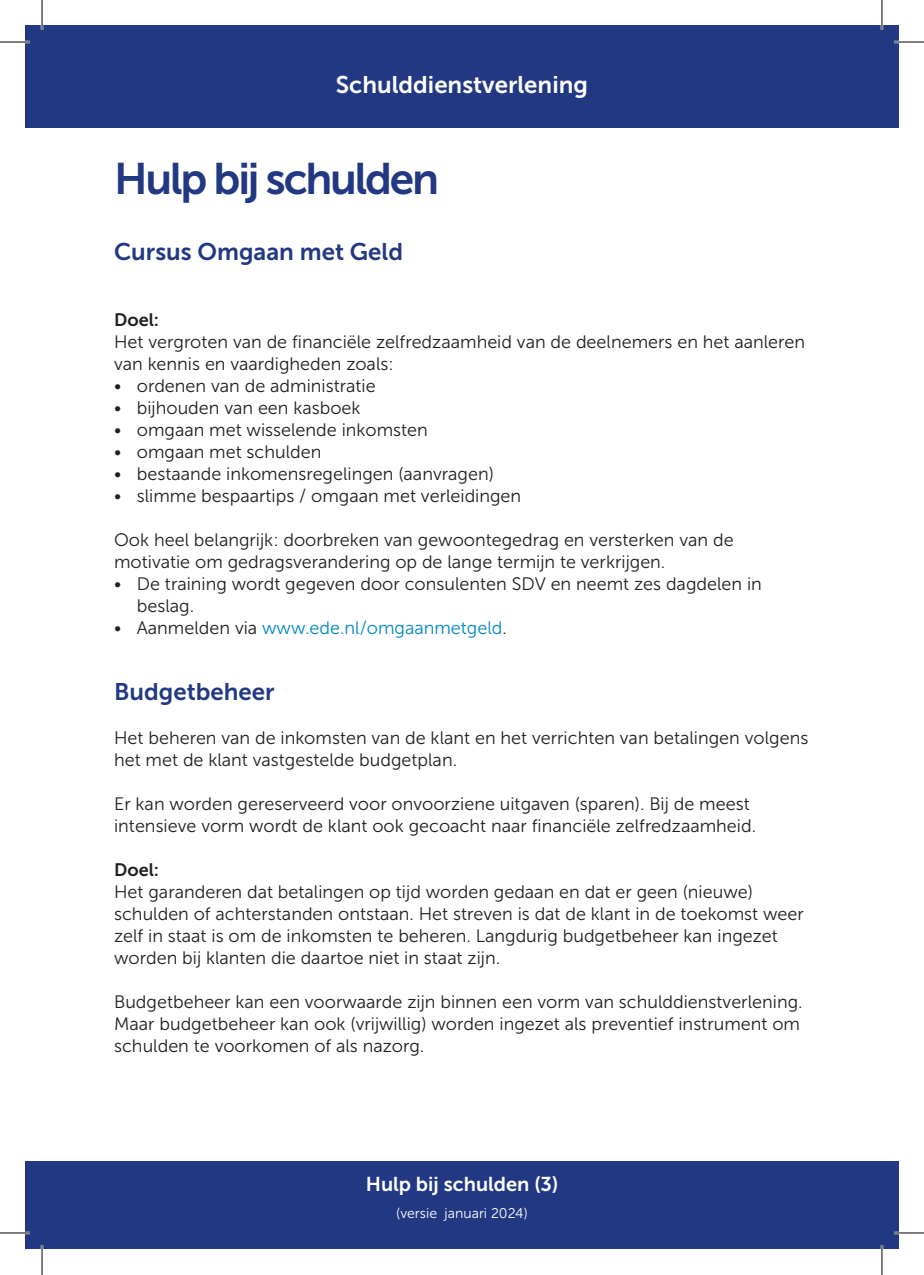
<style>
.page{position:relative;width:924px;height:1275px;background:#fff}
.page>*{position:absolute;margin:0;border:0;box-sizing:border-box;transform-origin:0 0}
.t1{font:44px "Museo Sans 700";letter-spacing:-.05em;color:#223883}
.t2{font:24px "Museo Sans 700";color:#223883}
.t3{font:24px "Museo Sans 700";color:#fff}
.t4{font:20px "Museo Sans 700";color:#fff}
.t5{font:18px/22px "Museo Sans 300";color:#231f20}
.t6{font:18px "Museo Sans 300";color:#0089c6}
.t7{font:18px "Museo Sans 700";color:#231f20}
.t8{font:14px "Museo Sans 300";color:#fff}
.s1{color:#231f20}
</style>
<div class="page">
<div style="left:25px;top:1161px;width:873px;height:87px;background:#223883"></div>
<div style="left:25px;top:25px;width:873px;height:103px;background:#223883"></div>
<hr style="left:0;top:41px;width:30px;height:2px;background:#fff">
<hr style="left:893px;top:41px;width:30px;height:2px;background:#fff">
<hr style="left:0;top:1231px;width:30px;height:3px;background:#fff">
<hr style="left:893px;top:1231px;width:30px;height:3px;background:#fff">
<hr style="left:41px;top:0;width:2px;height:30px;background:#fff">
<hr style="left:41px;top:1245px;width:2px;height:30px;background:#fff">
<hr style="left:880px;top:0;width:2px;height:30px;background:#fff">
<hr style="left:880px;top:1245px;width:2px;height:30px;background:#fff">
<hr style="left:0;top:42px;width:30px;height:1px;background:#000">
<hr style="left:893px;top:42px;width:30px;height:1px;background:#000">
<hr style="left:0;top:1232px;width:30px;height:1px;background:#000">
<hr style="left:893px;top:1232px;width:30px;height:1px;background:#000">
<hr style="left:42px;top:0;width:1px;height:30px;background:#000">
<hr style="left:42px;top:1245px;width:1px;height:30px;background:#000">
<hr style="left:881px;top:0;width:1px;height:30px;background:#000">
<hr style="left:881px;top:1245px;width:1px;height:30px;background:#000">
<h2 class="t3" style="left:336px;top:71px;width:253px">Schulddienstverlening</h2>
<h1 class="t1" style="left:114px;top:154px;width:326px">Hulp bij schulden</h1>
<h2 class="t2" style="left:114px;top:238px;width:290px">Cursus Omgaan met Geld</h2>
<p class="t7" style="left:114px;top:309px;width:46px">Doel:</p>
<p class="t5" style="left:114px;top:331px;width:692px">Het vergroten van de financiële zelfredzaamheid van de deelnemers en het aanleren van kennis en vaardigheden zoals:</p>
<p class="t5" style="left:114px;top:375px;width:263px">• ordenen van de administratie</p>
<p class="t5" style="left:114px;top:397px;width:248px">• bijhouden van een kasboek</p>
<p class="t5" style="left:114px;top:419px;width:315px">• omgaan met wisselende inkomsten</p>
<p class="t5" style="left:114px;top:441px;width:209px">• omgaan met schulden</p>
<p class="t5" style="left:114px;top:463px;width:381px">• bestaande inkomensregelingen (aanvragen)</p>
<p class="t5" style="left:114px;top:485px;width:408px">• slimme bespaartips / omgaan met verleidingen</p>
<p class="t5" style="left:114px;top:529px;width:620px">Ook heel belangrijk: doorbreken van gewoontegedrag en versterken van de motivatie om gedragsverandering op de lange termijn te verkrijgen.</p>
<p class="t5" style="left:137px;top:573px;width:626px;text-indent:-23px">• De training wordt gegeven door consulenten SDV en neemt zes dagdelen in beslag.</p>
<p class="t6" style="left:114px;top:618px;width:394px"><span class="s1">• Aanmelden via</span> www.ede.nl/omgaanmetgeld<span class="s1">.</span></p>
<h2 class="t2" style="left:114px;top:678px;width:162px">Budgetbeheer</h2>
<p class="t5" style="left:114px;top:727px;width:695px">Het beheren van de inkomsten van de klant en het verrichten van betalingen volgens het met de klant vastgestelde budgetplan.</p>
<p class="t5" style="left:114px;top:793px;width:643px">Er kan worden gereserveerd voor onvoorziene uitgaven (sparen). Bij de meest intensieve vorm wordt de klant ook gecoacht naar financiële zelfredzaamheid.</p>
<p class="t7" style="left:114px;top:859px;width:46px">Doel:</p>
<p class="t5" style="left:114px;top:881px;width:691px">Het garanderen dat betalingen op tijd worden gedaan en dat er geen (nieuwe) schulden of achterstanden ontstaan. Het streven is dat de klant in de toekomst weer zelf in staat is om de inkomsten te beheren. Langdurig budgetbeheer kan ingezet worden bij klanten die daartoe niet in staat zijn.</p>
<p class="t5" style="left:114px;top:991px;width:689px">Budgetbeheer kan een voorwaarde zijn binnen een vorm van schulddienstverlening.<br>Maar budgetbeheer kan ook (vrijwillig) worden ingezet als preventief instrument om schulden te voorkomen of als nazorg.</p>
<p class="t4" style="left:365px;top:1173px;width:194px">Hulp bij schulden (3)</p>
<p class="t8" style="left:396px;top:1205px;width:133px">(versie januari 2024)</p>
</div>
